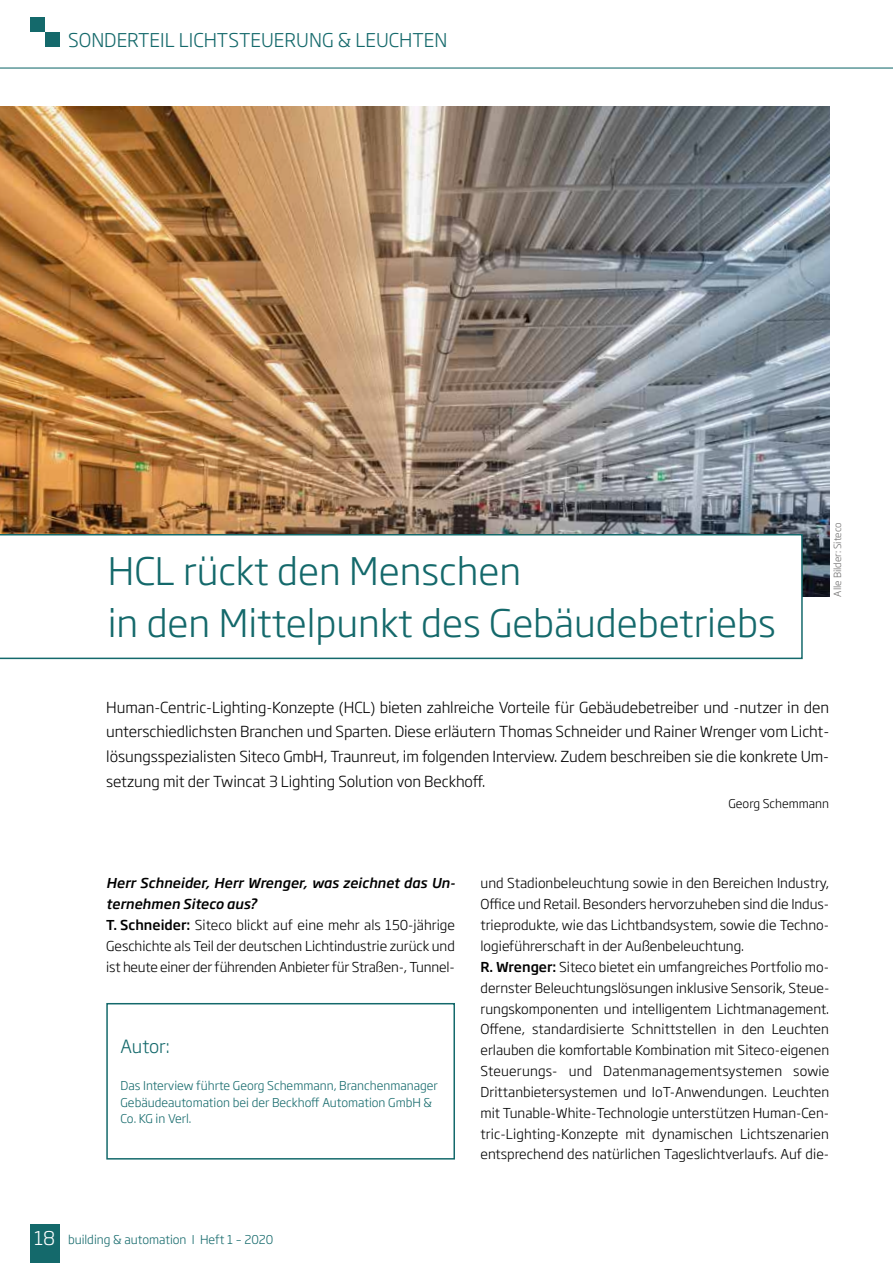
<style>
.page{position:relative;width:893px;height:1263px;background:#fff}
.page>*{position:absolute;margin:0;border:0;box-sizing:border-box;transform-origin:0 0}
.t1{font:300 37.5px/52.5px "Soho Gothic Pro";color:#14696b}
.t2{font:300 18.75px "Soho Gothic Pro";color:#14696b}
.t3{font:300 18px "Soho Gothic Pro";letter-spacing:-.005em;color:#14696b}
.t4{font:300 15px/24.8px "Soho Gothic Pro";letter-spacing:-.005em;color:#000;text-align:justify}
.t5{font:300 13.5px/20.9px "Soho Gothic Pro";color:#000}
.t6{font:300 12px/16.5px "Soho Gothic Pro";color:#14696b}
.t7{font:300 12px "Soho Gothic Pro";color:#000}
.t8{font:300 9.75px "Soho Gothic Pro";color:#706f6f}
.s1{font-weight:500;font-style:italic}
.s2{font-weight:500}
.s3{font-size:18.75px;color:#fff}
</style>
<div class="page">
<div style="left:30px;top:17px;width:15px;height:15px;background:#14696b"></div>
<div style="left:45px;top:32px;width:15px;height:15px;background:#14696b"></div>
<hr style="left:0;top:68px;width:893px;height:1px;background:#14696b">
<div style="left:30px;top:1225px;width:30px;height:38px;background:#14696b"></div>
<img style="left:0;top:106px;width:829px;height:490px">
<svg style="left:0;top:534px;width:803px;height:125px"></svg>
<div style="left:106px;top:1003px;width:349px;height:156px;border:2px solid #14696b"></div>
<h2 class="t2" style="left:68px;top:25px;width:381px">SONDERTEIL LICHTSTEUERUNG &amp; LEUCHTEN</h2>
<h1 class="t1" style="left:108px;top:543px;width:669px">HCL rückt den Menschen<br>in den Mittelpunkt des Gebäudebetriebs</h1>
<p class="t8" style="left:830px;top:596px;width:76px;rotate:-90deg">Alle Bilder: Siteco</p>
<p class="t4" style="left:106px;top:694px;width:724px">Human-Centric-Lighting-Konzepte (HCL) bieten zahlreiche Vorteile für Gebäudebetreiber und -nutzer in den unterschiedlichsten Branchen und Sparten. Diese erläutern Thomas Schneider und Rainer Wrenger vom Licht&shy;lösungsspezialisten Siteco GmbH, Traunreut, im folgenden Interview. Zudem beschreiben sie die konkrete Um&shy;setzung mit der Twincat 3 Lighting Solution von Beckhoff.</p>
<p class="t7" style="left:728px;top:794px;width:102px">Georg Schemmann</p>
<p class="t5" style="left:106px;top:872px;width:350px"><span class="s1">Herr Schneider, Herr Wrenger, was zeichnet das Un&shy;ternehmen Siteco aus?<br></span><span class="s2">T. Schneider:</span> Siteco blickt auf eine mehr als 150-jährige Geschichte als Teil der deutschen Lichtindustrie zurück und ist heute einer der führenden Anbieter für Straßen-, Tunnel-</p>
<p class="t5" style="left:480px;top:872px;width:350px">und Stadionbeleuchtung sowie in den Bereichen Industry, Office und Retail. Besonders hervorzuheben sind die Indus&shy;trieprodukte, wie das Lichtbandsystem, sowie die Techno&shy;logieführerschaft in der Außenbeleuchtung.<br><span class="s2">R. Wrenger:</span> Siteco bietet ein umfangreiches Portfolio mo&shy;dernster Beleuchtungslösungen inklusive Sensorik, Steue&shy;rungskomponenten und intelligentem Lichtmanagement.<br>Offene, standardisierte Schnittstellen in den Leuchten erlauben die komfortable Kombination mit Siteco-eigenen Steuerungs- und Datenmanagementsystemen sowie Drittanbietersystemen und IoT-Anwendungen. Leuchten mit Tunable-White-Technologie unterstützen Human-Cen&shy;tric-Lighting-Konzepte mit dynamischen Lichtszenarien entsprechend des natürlichen Tageslichtverlaufs. Auf die-</p>
<h3 class="t3" style="left:121px;top:1032px;width:51px">Autor:</h3>
<p class="t6" style="left:121px;top:1077px;width:319px">Das Interview führte Georg Schemmann, Branchenmanager<br>Gebäudeautomation bei der Beckhoff Automation GmbH &amp;<br>Co. KG in Verl.</p>
<p class="t6" style="left:34px;top:1230px;width:241px"><span class="s3">18</span> building &amp; automation I Heft 1 – 2020</p>
</div>
